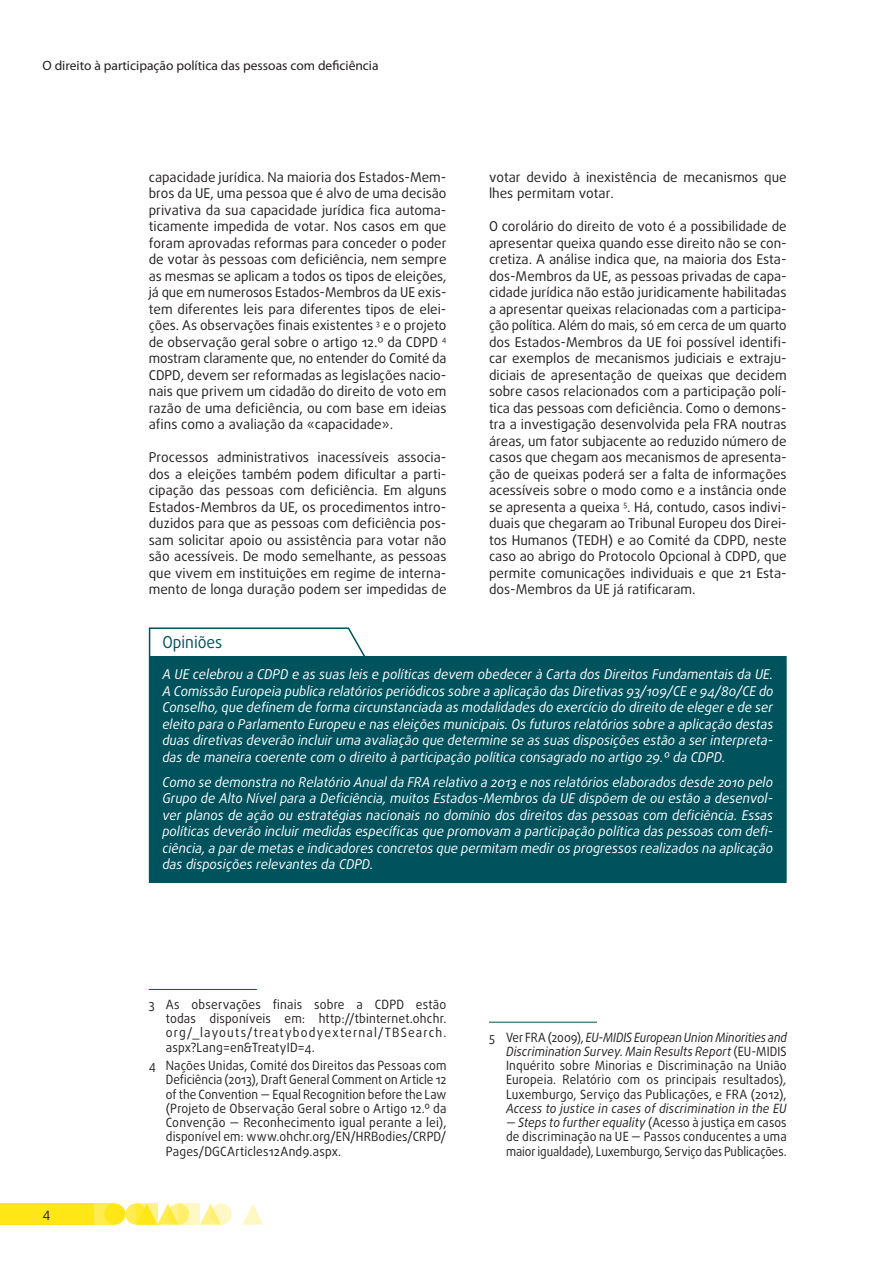
<style>
.page{position:relative;width:893px;height:1263px;background:#fff}
.page>*{position:absolute;margin:0;border:0;box-sizing:border-box;transform-origin:0 0}
.opinios_title{font:16.5px "Daxline Pro";color:#00525d;scale:.95 1}
.text_body{font:13.5px/16.5px "Daxline Pro";color:#231f20;text-align:justify}
.opinions_body{font:italic 13.5px/16.5px "Daxline Pro";color:#fff;text-align:justify}
.t1{font:13.5px "Myriad Pro";color:#231f20}
.text_footnote{font:12.75px/14.2px "Daxline Pro";letter-spacing:.015em;color:#231f20;text-align:justify;scale:.95 1}
.text_footnote-2{font:12.75px/14.2px "Daxline Pro";letter-spacing:.015em;color:#231f20;text-align:justify;scale:.93 1}
.s1{font-style:italic}
</style>
<div class="page">
<svg style="left:125px;top:1203px;width:22px;height:22px"></svg>
<div style="left:94px;top:1203px;width:21px;height:22px;background:#ffec50"></div>
<div style="left:0;top:1203px;width:94px;height:22px;background:#ffe616"></div>
<svg style="left:200px;top:1203px;width:18px;height:22px"></svg>
<svg style="left:242px;top:1204px;width:21px;height:21px"></svg>
<div style="left:104px;top:1203px;width:21px;height:22px;background:#ffe616;border-radius:50%"></div>
<svg style="left:157px;top:1203px;width:18px;height:22px"></svg>
<svg style="left:168px;top:1203px;width:21px;height:22px"></svg>
<svg style="left:210px;top:1203px;width:22px;height:22px"></svg>
<svg style="left:136px;top:1203px;width:21px;height:22px"></svg>
<svg style="left:179px;top:1203px;width:21px;height:22px"></svg>
<hr style="left:149px;top:989px;width:108px;height:1px;background:#00525d">
<hr style="left:489px;top:1022px;width:108px;height:1px;background:#00525d">
<div style="left:150px;top:656px;width:636px;height:226px;background:#00525d"></div>
<hr style="left:149px;top:627px;width:200px;height:2px;background:#00525d">
<svg style="left:149px;top:629px;width:1px;height:27px"></svg>
<hr style="left:149px;top:656px;width:1px;height:225px;background:#00525d">
<hr style="left:785px;top:656px;width:2px;height:225px;background:#00525d">
<hr style="left:149px;top:881px;width:200px;height:2px;background:#00525d">
<hr style="left:349px;top:881px;width:438px;height:2px;background:#00525d">
<svg style="left:347px;top:627px;width:18px;height:29px"></svg>
<p class="t1" style="left:43px;top:57px;width:338px">O direito à participação política das pessoas com deficiência</p>
<p class="text_body" style="left:149px;top:169px;width:299px">capacidade jurídica. Na maioria dos Estados‑Mem‑ bros da UE, uma pessoa que é alvo de uma decisão privativa da sua capacidade jurídica fica automa‑ ticamente impedida de votar. Nos casos em que foram aprovadas reformas para conceder o poder de votar às pessoas com deficiência, nem sempre as mesmas se aplicam a todos os tipos de eleições, já que em numerosos Estados‑Membros da UE exis‑ tem diferentes leis para diferentes tipos de elei‑ ções. As observações finais existentes <sup>3</sup> e o projeto de observação geral sobre o artigo 12.º da CDPD <sup>4 </sup>mostram claramente que, no entender do Comité da CDPD, devem ser reformadas as legislações nacio‑ nais que privem um cidadão do direito de voto em razão de uma deficiência, ou com base em ideias afins como a avaliação da «capacidade».</p>
<p class="text_body" style="left:149px;top:449px;width:299px">Processos administrativos inacessíveis associa‑ dos a eleições também podem dificultar a parti‑ cipação das pessoas com deficiência. Em alguns Estados‑Membros da UE, os procedimentos intro‑ duzidos para que as pessoas com deficiência pos‑ sam solicitar apoio ou assistência para votar não são acessíveis. De modo semelhante, as pessoas que vivem em instituições em regime de interna‑ mento de longa duração podem ser impedidas de</p>
<p class="text_body" style="left:489px;top:169px;width:299px">votar devido à inexistência de mecanismos que lhes permitam votar.</p>
<p class="text_body" style="left:489px;top:218px;width:299px">O corolário do direito de voto é a possibilidade de apresentar queixa quando esse direito não se con‑ cretiza. A análise indica que, na maioria dos Esta‑ dos‑Membros da UE, as pessoas privadas de capa‑ cidade jurídica não estão juridicamente habilitadas a apresentar queixas relacionadas com a participa‑ ção política. Além do mais, só em cerca de um quarto dos Estados‑Membros da UE foi possível identifi‑ car exemplos de mecanismos judiciais e extraju‑ diciais de apresentação de queixas que decidem sobre casos relacionados com a participação polí‑ tica das pessoas com deficiência. Como o demons‑ tra a investigação desenvolvida pela FRA noutras áreas, um fator subjacente ao reduzido número de casos que chegam aos mecanismos de apresenta‑ ção de queixas poderá ser a falta de informações acessíveis sobre o modo como e a instância onde se apresenta a queixa <sup>5</sup>. Há, contudo, casos indivi‑ duais que chegaram ao Tribunal Europeu dos Direi‑ tos Humanos (TEDH) e ao Comité da CDPD, neste caso ao abrigo do Protocolo Opcional à CDPD, que permite comunicações individuais e que 21 Esta‑ dos‑Membros da UE já ratificaram.</p>
<p class="opinios_title" style="left:162px;top:631px;width:65px">Opiniões</p>
<p class="opinions_body" style="left:162px;top:666px;width:613px">A UE celebrou a CDPD e as suas leis e políticas devem obedecer à Carta dos Direitos Fundamentais da UE.<br>A Comissão Europeia publica relatórios periódicos sobre a aplicação das Diretivas 93/109/CE e 94/80/CE do Conselho, que definem de forma circunstanciada as modalidades do exercício do direito de eleger e de ser eleito para o Parlamento Europeu e nas eleições municipais. Os futuros relatórios sobre a aplicação destas duas diretivas deverão incluir uma avaliação que determine se as suas disposições estão a ser interpreta‑ das de maneira coerente com o direito à participação política consagrado no artigo 29.º da CDPD.</p>
<p class="opinions_body" style="left:162px;top:774px;width:612px">Como se demonstra no Relatório Anual da FRA relativo a 2013 e nos relatórios elaborados desde 2010 pelo Grupo de Alto Nível para a Deficiência, muitos Estados‑Membros da UE dispõem de ou estão a desenvol‑ ver planos de ação ou estratégias nacionais no domínio dos direitos das pessoas com deficiência. Essas políticas deverão incluir medidas específicas que promovam a participação política das pessoas com defi‑ ciência, a par de metas e indicadores concretos que permitam medir os progressos realizados na aplicação das disposições relevantes da CDPD.</p>
<p class="text_body" style="left:43px;top:1205px;width:9px">4</p>
<p class="text_footnote" style="left:166px;top:997px;width:297px;text-indent:-17px">3 As observações finais sobre a CDPD estão todas disponíveis em: http://tbinternet.ohchr. org/_layouts/treatybodyexternal/TBSearch. aspx?Lang=en&amp;TreatyID=4.</p>
<p class="text_footnote" style="left:166px;top:1058px;width:297px;text-indent:-17px">4 Nações Unidas, Comité dos Direitos das Pessoas com Deficiência (2013), Draft General Comment on Article 12 of the Convention — Equal Recognition before the Law (Projeto de Observação Geral sobre o Artigo 12.º da Convenção — Reconhecimento igual perante a lei), disponível em: www.ohchr.org/EN/HRBodies/CRPD/ Pages/DGCArticles12And9.aspx.</p>
<p class="text_footnote-2" style="left:506px;top:1030px;width:304px;text-indent:-17px">5 Ver FRA (2009), <span class="s1">EU‑MIDIS European Union Minorities and Discrimination Survey. Main Results Report</span> (EU‑MIDIS Inquérito sobre Minorias e Discriminação na União Europeia. Relatório com os principais resultados)<span class="s1">, </span>Luxemburgo, Serviço das Publicações, e FRA (2012), <span class="s1">Access to justice in cases of discrimination in the EU</span></p>
<p class="text_footnote-2" style="left:506px;top:1115px;width:303px"><span class="s1">— Steps to further equality</span> (Acesso à justiça em casos de discriminação na UE — Passos conducentes a uma maior igualdade), Luxemburgo, Serviço das Publicações.</p>
</div>
